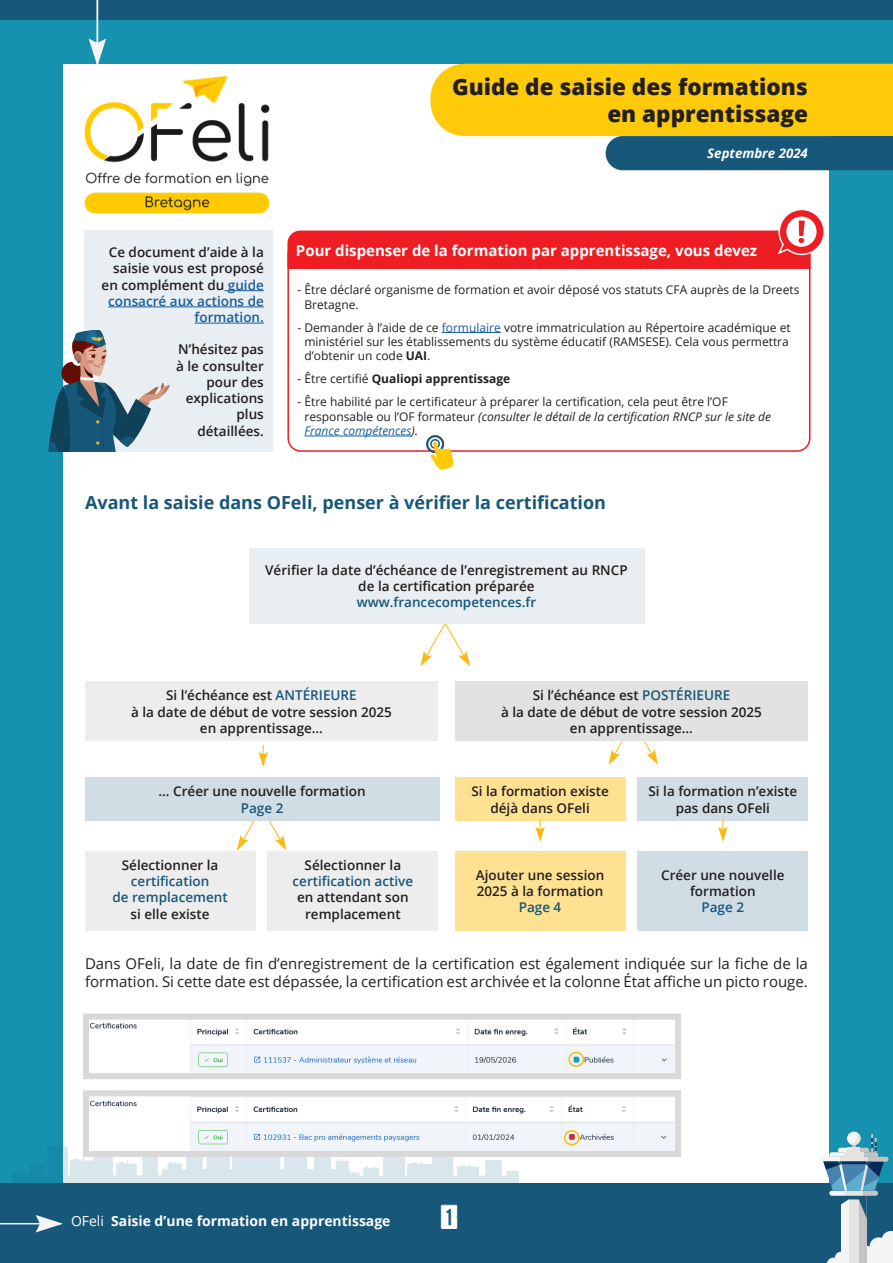
<style>
.page{position:relative;width:893px;height:1263px;background:#1791b0}
.page>*{position:absolute;margin:0;border:0;box-sizing:border-box;transform-origin:0 0}
.t1{font:31.5px "calendarnotetfb";color:#fff}
.t2{font:800 22.5px/27px "Open Sans";color:#231f20;text-align:right}
.t3{font:700 18px "Open Sans";color:#17577a}
.t4{font:15px/18px "Open Sans";color:#231f20}
.t5{font:700 15px "Open Sans";color:#fff}
.t6{font:700 13.95px "Open Sans";color:#fff}
.t7{font:600 13.5px/16.2px "Open Sans";color:#231f20;text-align:center}
.t8{font:600 13.5px/16.2px "Open Sans";color:#17577a;text-align:center}
.t9{font:italic 700 13.2px "Open Sans";color:#fff}
.t10{font:12px/14.4px "Open Sans";color:#231f20}
.t11{font:700 12px "Open Sans";color:#231f20}
.s1{color:#175d9e}
.s2{font-weight:700}
.s3{font-weight:400}
.s4{font-style:italic}
.s5{font-style:italic;color:#175d9e}
.s6{color:#17577a}
</style>
<div class="page">
<div style="left:0;top:0;width:893px;height:20px;background:#17577a"></div>
<div style="left:64px;top:64px;width:765px;height:1135px;background:#fff"></div>
<svg style="left:89px;top:39px;width:17px;height:25px"></svg>
<svg style="left:13px;top:1127px;width:506px;height:57px"></svg>
<div style="left:0;top:1184px;width:893px;height:79px;background:#17577a"></div>
<hr style="left:0;top:1223px;width:61px;height:1px;background:#f5f5f5">
<svg style="left:36px;top:1215px;width:27px;height:17px"></svg>
<svg style="left:827px;top:1231px;width:66px;height:32px"></svg>
<div style="left:848px;top:1196px;width:11px;height:67px;background:#e6e3e3"></div>
<div style="left:859px;top:1196px;width:8px;height:67px;background:#c7c2c2"></div>
<div style="left:841px;top:1196px;width:7px;height:67px;background:#f5f5f5"></div>
<svg style="left:819px;top:1132px;width:69px;height:86px"></svg>
<hr style="left:442px;top:332px;width:59px;height:1px;background:#175d9e">
<hr style="left:304px;top:436px;width:108px;height:1px;background:#175d9e">
<div style="left:287px;top:241px;width:523px;height:211px;border:2px solid #ee1d23;border-radius:13px"></div>
<div style="left:84px;top:231px;width:188px;height:221px;background:#e8eef2"></div>
<hr style="left:224px;top:290px;width:40px;height:1px;background:#175d9e">
<hr style="left:108px;top:307px;width:156px;height:1px;background:#175d9e">
<hr style="left:195px;top:323px;width:69px;height:1px;background:#175d9e">
<div style="left:85px;top:681px;width:353px;height:60px;background:#eeeded"></div>
<svg style="left:49px;top:329px;width:121px;height:123px"></svg>
<hr style="left:97px;top:0;width:1px;height:64px;background:#f5f5f5">
<svg style="left:424px;top:435px;width:29px;height:35px"></svg>
<div style="left:455px;top:777px;width:170px;height:44px;background:#ffe192"></div>
<div style="left:85px;top:851px;width:170px;height:79px;background:#eeeded"></div>
<div style="left:455px;top:851px;width:170px;height:79px;background:#ffe192"></div>
<div style="left:638px;top:777px;width:170px;height:44px;background:#d1dde5"></div>
<div style="left:268px;top:851px;width:170px;height:79px;background:#eeeded"></div>
<div style="left:638px;top:851px;width:170px;height:79px;background:#d1dde5"></div>
<svg style="left:608px;top:741px;width:50px;height:24px"></svg>
<svg style="left:237px;top:821px;width:50px;height:29px"></svg>
<div style="left:455px;top:681px;width:353px;height:60px;background:#e3e1e1"></div>
<div style="left:85px;top:777px;width:354px;height:44px;background:#d1dde5"></div>
<svg style="left:420px;top:624px;width:50px;height:42px"></svg>
<div style="left:249px;top:548px;width:395px;height:76px;background:#e8eef2"></div>
<svg style="left:258px;top:745px;width:10px;height:22px"></svg>
<svg style="left:535px;top:820px;width:10px;height:22px"></svg>
<svg style="left:718px;top:820px;width:10px;height:22px"></svg>
<svg style="left:287px;top:210px;width:537px;height:59px"></svg>
<svg style="left:431px;top:64px;width:462px;height:106px"></svg>
<img style="left:84px;top:75px;width:186px;height:139px">
<img style="left:90px;top:1021px;width:584px;height:51px">
<div style="left:83px;top:1014px;width:598px;height:65px;border:6px solid #d9d9d9"></div>
<img style="left:90px;top:1097px;width:584px;height:53px">
<div style="left:83px;top:1090px;width:598px;height:67px;border:6px solid #d9d9d9"></div>
<div style="left:568px;top:1052px;width:16px;height:15px;border:2px solid #fcb814;border-radius:50%"></div>
<div style="left:564px;top:1130px;width:16px;height:15px;border:2px solid #fcb814;border-radius:50%"></div>
<h2 class="t2" style="left:452px;top:76px;width:357px">Guide de saisie des formations en apprentissage</h2>
<p class="t7" style="left:102px;top:246px;width:164px;text-align:right">Ce document d’aide à la saisie vous est proposé en complément du <span class="s1">guide consacré aux actions de formation.</span></p>
<p class="t7" style="left:176px;top:343px;width:89px;text-align:right">N’hésitez pas à le consulter pour des explications plus détaillées.</p>
<p class="t9" style="left:707px;top:148px;width:102px">Septembre 2024</p>
<p class="t5" style="left:296px;top:239px;width:463px">Pour dispenser de la formation par apprentissage, vous devez</p>
<p class="t10" style="left:304px;top:282px;width:496px;text-indent:-7px">- Être déclaré organisme de formation et avoir déposé vos statuts CFA auprès de la Dreets<br>Bretagne.</p>
<p class="t10" style="left:304px;top:320px;width:488px;text-indent:-7px">- Demander à l’aide de ce <span class="s1">formulaire</span> votre immatriculation au Répertoire académique et ministériel sur les établissements du système éducatif (RAMSESE). Cela vous permettra d’obtenir un code <span class="s2">UAI</span>.</p>
<p class="t11" style="left:297px;top:371px;width:214px"><span class="s3">- Être certifié</span> Qualiopi apprentissage</p>
<p class="t10" style="left:304px;top:394px;width:468px;text-indent:-7px">- Être habilité par le certificateur à préparer la certification, cela peut être l’OF responsable ou l’OF formateur <span class="s4">(consulter le détail de la certification RNCP sur le site de<br></span><span class="s5">France compétences</span><span class="s4">).</span></p>
<h3 class="t3" style="left:85px;top:489px;width:522px">Avant la saisie dans OFeli, penser à vérifier la certification</h3>
<p class="t7" style="left:265px;top:562px;width:364px">Vérifier la date d’échéance de l’enregistrement au RNCP de la certification préparée</p>
<p class="t8" style="left:357px;top:596px;width:181px">www.francecompetences.fr</p>
<p class="t7" style="left:131px;top:689px;width:262px">Si l’échéance est <span class="s6">ANTÉRIEURE<br></span>à la date de début de votre session 2025 en apprentissage…</p>
<p class="t7" style="left:159px;top:785px;width:209px">… Créer une nouvelle formation</p>
<p class="t8" style="left:241px;top:801px;width:44px">Page 2</p>
<p class="t7" style="left:122px;top:858px;width:98px">Sélectionner la</p>
<p class="t8" style="left:112px;top:873px;width:117px">certification<br>de remplacement</p>
<p class="t7" style="left:131px;top:907px;width:81px">si elle existe</p>
<p class="t7" style="left:305px;top:858px;width:98px">Sélectionner la</p>
<p class="t8" style="left:293px;top:873px;width:122px">certification active</p>
<p class="t7" style="left:297px;top:891px;width:113px">en attendant son remplacement</p>
<p class="t7" style="left:501px;top:689px;width:262px">Si l’échéance est <span class="s6">POSTÉRIEURE<br></span>à la date de début de votre session 2025 en apprentissage…</p>
<p class="t7" style="left:471px;top:785px;width:139px">Si la formation existe déjà dans OFeli</p>
<p class="t7" style="left:476px;top:868px;width:130px;text-align:left">Ajouter une session<br>2025 à la formation</p>
<p class="t8" style="left:519px;top:899px;width:44px">Page 4</p>
<p class="t7" style="left:648px;top:785px;width:150px">Si la formation n’existe pas dans OFeli</p>
<p class="t7" style="left:661px;top:868px;width:125px">Créer une nouvelle formation</p>
<p class="t8" style="left:701px;top:900px;width:44px">Page 2</p>
<p class="t4" style="left:85px;top:954px;width:724px">Dans OFeli, la date de fin d’enregistrement de la certification est également indiquée sur la fiche de la formation. Si cette date est dépassée, la certification est archivée et la colonne État affiche un picto rouge.</p>
<p class="t6" style="left:71px;top:1211px;width:321px"><span class="s3">OFeli</span> Saisie d’une formation en apprentissage</p>
<h1 class="t1" style="left:438px;top:1200px;width:23px">1</h1>
</div>
